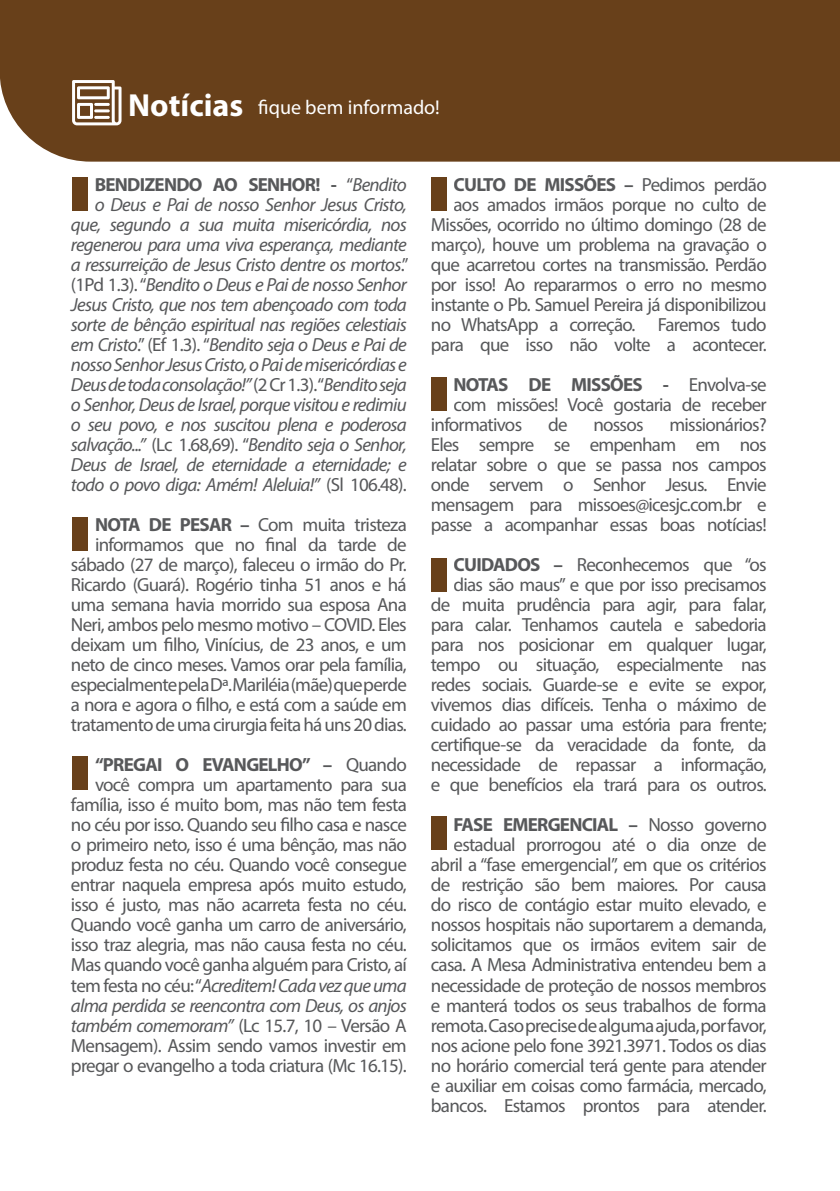
<style>
.page{position:relative;width:840px;height:1191px;background:#fff}
.page>*{position:absolute;margin:0;border:0;box-sizing:border-box;transform-origin:0 0}
.t1{font:700 32px "Myriad Pro";color:#fff}
.t2{font:20px "Myriad Pro";color:#fff}
.t3{font:19px/20px "Myriad Pro";letter-spacing:-.04em;color:#57585a;text-align:right}
.t4{font:italic 19px/20px "Myriad Pro";letter-spacing:-.04em;color:#57585a;text-align:right}
.t5{font:700 19px "Myriad Pro";letter-spacing:-.04em;color:#57585a}
.s1{font-weight:700;font-style:normal}
.s2{font-style:normal}
.s3{font-weight:700}
.s4{font-style:italic}
.s5{font-weight:400}
</style>
<div class="page">
<div style="left:0;top:0;width:839px;height:162px;background:#68401a"></div>
<svg style="left:72px;top:80px;width:49px;height:45px"></svg>
<hr style="left:94px;top:103px;width:16px;height:3px;background:#fff">
<hr style="left:94px;top:116px;width:16px;height:3px;background:#fff">
<hr style="left:94px;top:109px;width:16px;height:3px;background:#fff">
<div style="left:72px;top:177px;width:16px;height:33px;background:#68401a"></div>
<div style="left:430px;top:177px;width:16px;height:34px;background:#68401a"></div>
<div style="left:72px;top:756px;width:16px;height:34px;background:#68401a"></div>
<div style="left:430px;top:377px;width:16px;height:33px;background:#68401a"></div>
<div style="left:72px;top:517px;width:16px;height:33px;background:#68401a"></div>
<div style="left:430px;top:558px;width:16px;height:33px;background:#68401a"></div>
<div style="left:430px;top:816px;width:16px;height:34px;background:#68401a"></div>
<p class="t1" style="left:128px;top:84px;width:116px">Notícias</p>
<p class="t2" style="left:258px;top:95px;width:183px">fique bem informado!</p>
<p class="t4" style="left:71px;top:174px;width:339px"><span class="s1">BENDIZENDO AO SENHOR! -</span> <span class="s2">“</span>Bendito<br>o Deus e Pai de nosso Senhor Jesus Cristo, que, segundo a sua muita misericórdia, nos regenerou para uma viva esperança, mediante a ressurreição de Jesus Cristo dentre os mortos<span class="s2">.” (1Pd 1.3). “</span>Bendito o Deus e Pai de nosso Senhor Jesus Cristo, que nos tem abençoado com toda sorte de bênção espiritual nas regiões celestiais em Cristo<span class="s2">.” (Ef 1.3). “</span>Bendito seja o Deus e Pai de nosso Senhor Jesus Cristo, o Pai de misericórdias e Deus de toda consolação!” <span class="s2">(2 Cr 1.3). “</span>Bendito seja o Senhor, Deus de Israel, porque visitou e redimiu o seu povo, e nos suscitou plena e poderosa salvação...” <span class="s2">(Lc 1.68,69). “</span>Bendito seja o Senhor, Deus de Israel, de eternidade a eternidade; e todo o povo diga: Amém! Aleluia!” <span class="s2">(Sl 106.48).</span></p>
<p class="t3" style="left:71px;top:514px;width:337px"><span class="s3">NOTA DE PESAR –</span> Com muita tristeza informamos que no final da tarde de sábado (27 de março), faleceu o irmão do Pr.<br>Ricardo (Guará). Rogério tinha 51 anos e há uma semana havia morrido sua esposa Ana Neri, ambos pelo mesmo motivo – COVID. Eles deixam um filho, Vinícius, de 23 anos, e um neto de cinco meses. Vamos orar pela família, especialmente pela Dª. Mariléia (mãe) que perde a nora e agora o filho, e está com a saúde em tratamento de uma cirurgia feita há uns 20 dias.</p>
<p class="t3" style="left:71px;top:754px;width:337px"><span class="s3">“PREGAI O EVANGELHO” –</span> Quando você compra um apartamento para sua família, isso é muito bom, mas não tem festa no céu por isso. Quando seu filho casa e nasce o primeiro neto, isso é uma bênção, mas não produz festa no céu. Quando você consegue entrar naquela empresa após muito estudo, isso é justo, mas não acarreta festa no céu.<br>Quando você ganha um carro de aniversário, isso traz alegria, mas não causa festa no céu.<br>Mas quando você ganha alguém para Cristo, aí tem festa no céu: “<span class="s4">Acreditem! Cada vez que uma alma perdida se reencontra com Deus, os anjos também comemoram”</span> (Lc 15.7, 10 – Versão A Mensagem). Assim sendo vamos investir em pregar o evangelho a toda criatura (Mc 16.15).</p>
<p class="t3" style="left:430px;top:174px;width:337px"><span class="s3">CULTO DE MISSÕES –</span> Pedimos perdão aos amados irmãos porque no culto de Missões, ocorrido no último domingo (28 de março), houve um problema na gravação o que acarretou cortes na transmissão. Perdão por isso! Ao repararmos o erro no mesmo instante o Pb. Samuel Pereira já disponibilizou no WhatsApp a correção. Faremos tudo para que isso não volte a acontecer.</p>
<p class="t5" style="left:453px;top:372px;width:314px">NOTAS DE MISSÕES - <span class="s5">Envolva-se</span></p>
<p class="t3" style="left:453px;top:394px;width:314px">com missões! Você gostaria de receber</p>
<p class="t3" style="left:430px;top:414px;width:93px">informativos</p>
<p class="t3" style="left:547px;top:414px;width:21px">de</p>
<p class="t3" style="left:593px;top:414px;width:52px">nossos</p>
<p class="t3" style="left:430px;top:414px;width:337px;text-align:justify;text-indent:238px">missionários?<br>Eles sempre se empenham em nos relatar sobre o que se passa nos campos onde servem o Senhor Jesus. Envie mensagem para missoes@icesjc.com.br e passe a acompanhar essas boas notícias!</p>
<p class="t3" style="left:430px;top:554px;width:337px"><span class="s3">CUIDADOS –</span> Reconhecemos que “os dias são maus” e que por isso precisamos de muita prudência para agir, para falar, para calar. Tenhamos cautela e sabedoria para nos posicionar em qualquer lugar, tempo ou situação, especialmente nas redes sociais. Guarde-se e evite se expor, vivemos dias difíceis. Tenha o máximo de cuidado ao passar uma estória para frente; certifique-se da veracidade da fonte, da necessidade de repassar a informação, e que benefícios ela trará para os outros.</p>
<p class="t3" style="left:430px;top:814px;width:337px"><span class="s3">FASE EMERGENCIAL –</span> Nosso governo estadual prorrogou até o dia onze de abril a “fase emergencial”, em que os critérios de restrição são bem maiores. Por causa do risco de contágio estar muito elevado, e nossos hospitais não suportarem a demanda, solicitamos que os irmãos evitem sair de casa. A Mesa Administrativa entendeu bem a necessidade de proteção de nossos membros e manterá todos os seus trabalhos de forma remota. Caso precise de alguma ajuda, por favor, nos acione pelo fone 3921.3971. Todos os dias no horário comercial terá gente para atender e auxiliar em coisas como farmácia, mercado, bancos. Estamos prontos para atender.</p>
</div>
